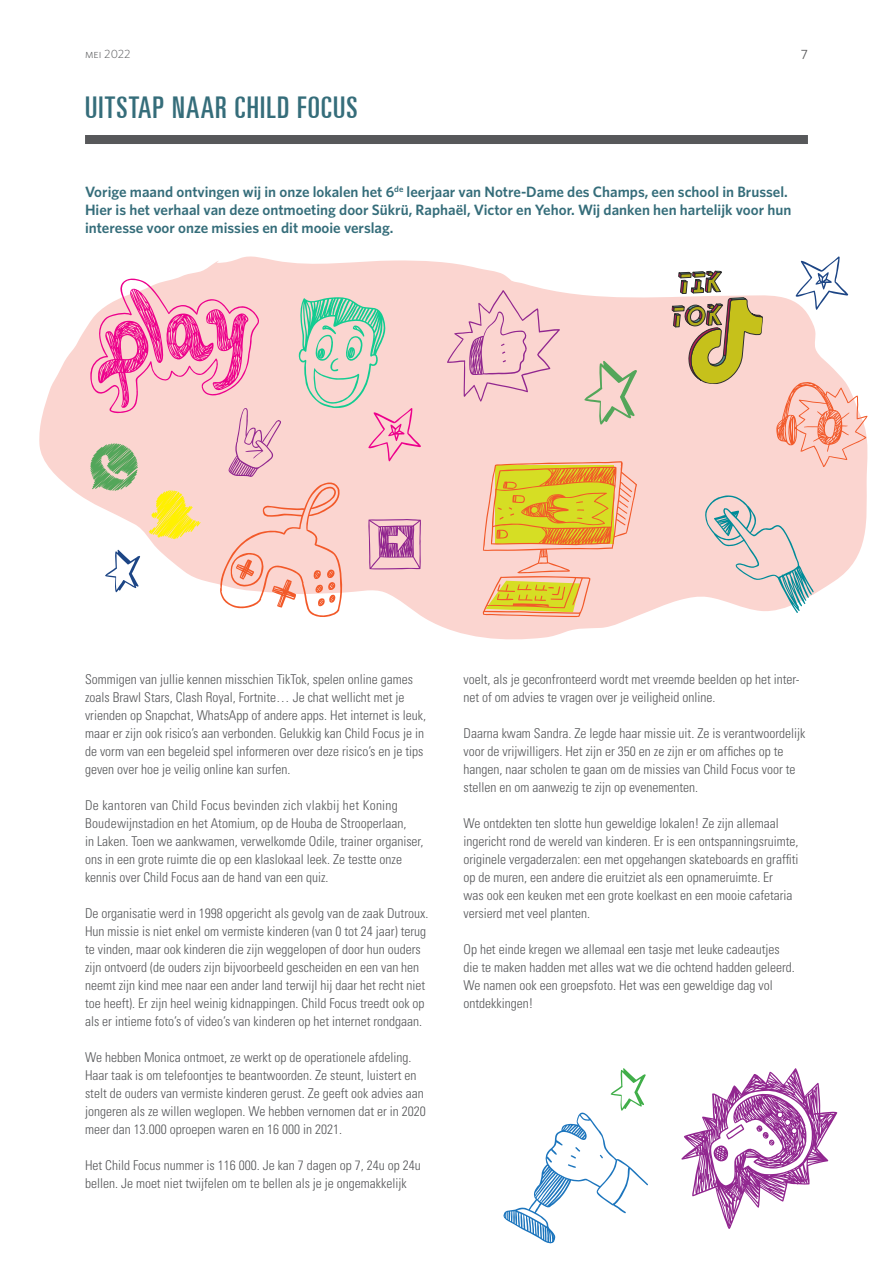
<style>
.page{position:relative;width:893px;height:1263px;background:#fff}
.page>*{position:absolute;margin:0;border:0;box-sizing:border-box;transform-origin:0 0}
.body_Univers_DEF{font:ultra-condensed 30px "Univers LT";letter-spacing:.04em;color:#356d7a}
.body_Univers_DEF-2{font:600 15px/18px "Whitney";color:#356d7a}
.body_Univers_DEF-3{font:300 condensed 13.5px/18px "Univers LT Std";color:#57585a}
.t1{font:13.5px "Whitney";color:#57585a}
.t2{font:300 12px "Whitney";color:#57585a}
</style>
<div class="page">
<div style="left:85px;top:135px;width:723px;height:9px;background:#57585a"></div>
<svg style="left:681px;top:1068px;width:156px;height:161px"></svg>
<svg style="left:503px;top:1068px;width:145px;height:176px"></svg>
<svg style="left:39px;top:256px;width:828px;height:384px;fill:#fbd5d0"></svg>
<svg style="left:671px;top:267px;width:92px;height:117px"></svg>
<svg style="left:483px;top:461px;width:154px;height:156px;background:#ebc171"></svg>
<svg style="left:705px;top:495px;width:109px;height:118px;background:#e1d0cd"></svg>
<svg style="left:447px;top:290px;width:113px;height:112px;background:#f1c5ca"></svg>
<svg style="left:796px;top:256px;width:52px;height:54px"></svg>
<svg style="left:776px;top:382px;width:92px;height:85px;background:#f9c2b6"></svg>
<svg style="left:584px;top:361px;width:53px;height:64px;background:#d9cbb8"></svg>
<svg style="left:90px;top:277px;width:331px;height:341px;background:#f2cbca"></svg>
<p class="t2" style="left:85px;top:46px;width:47px">mei 2022</p>
<p class="t1" style="left:801px;top:45px;width:9px">7</p>
<p class="body_Univers_DEF" style="left:85px;top:90px;width:274px">UITSTAP NAAR CHILD FOCUS</p>
<p class="body_Univers_DEF-2" style="left:85px;top:183px;width:708px">Vorige maand ontvingen wij in onze lokalen het 6<sup>de</sup> leerjaar van Notre-Dame des Champs, een school in Brussel.<br>Hier is het verhaal van deze ontmoeting door Sükrü, Raphaël, Victor en Yehor. Wij danken hen hartelijk voor hun interesse voor onze missies en dit mooie verslag.</p>
<p class="body_Univers_DEF-3" style="left:85px;top:670px;width:343px">Sommigen van jullie kennen misschien TikTok, spelen online games zoals Brawl Stars, Clash Royal, Fortnite… Je chat wellicht met je vrienden op Snapchat, WhatsApp of andere apps. Het internet is leuk, maar er zijn ook risico’s aan verbonden. Gelukkig kan Child Focus je in de vorm van een begeleid spel informeren over deze risico’s en je tips geven over hoe je veilig online kan surfen.</p>
<p class="body_Univers_DEF-3" style="left:85px;top:796px;width:340px">De kantoren van Child Focus bevinden zich vlakbij het Koning Boudewijnstadion en het Atomium, op de Houba de Strooperlaan,<br>in Laken. Toen we aankwamen, verwelkomde Odile, trainer organiser, ons in een grote ruimte die op een klaslokaal leek. Ze testte onze kennis over Child Focus aan de hand van een quiz.</p>
<p class="body_Univers_DEF-3" style="left:85px;top:904px;width:345px">De organisatie werd in 1998 opgericht als gevolg van de zaak Dutroux.<br>Hun missie is niet enkel om vermiste kinderen (van 0 tot 24 jaar) terug te vinden, maar ook kinderen die zijn weggelopen of door hun ouders zijn ontvoerd (de ouders zijn bijvoorbeeld gescheiden en een van hen neemt zijn kind mee naar een ander land terwijl hij daar het recht niet toe heeft). Er zijn heel weinig kidnappingen. Child Focus treedt ook op als er intieme foto’s of video’s van kinderen op het internet rondgaan.</p>
<p class="body_Univers_DEF-3" style="left:85px;top:1048px;width:342px">We hebben Monica ontmoet, ze werkt op de operationele afdeling.<br>Haar taak is om telefoontjes te beantwoorden. Ze steunt, luistert en stelt de ouders van vermiste kinderen gerust. Ze geeft ook advies aan jongeren als ze willen weglopen. We hebben vernomen dat er in 2020 meer dan 13.000 oproepen waren en 16 000 in 2021.</p>
<p class="body_Univers_DEF-3" style="left:85px;top:1156px;width:337px">Het Child Focus nummer is 116 000. Je kan 7 dagen op 7, 24u op 24u bellen. Je moet niet twijfelen om te bellen als je je ongemakkelijk</p>
<p class="body_Univers_DEF-3" style="left:463px;top:670px;width:338px">voelt, als je geconfronteerd wordt met vreemde beelden op het inter&shy;net of om advies te vragen over je veiligheid online.</p>
<p class="body_Univers_DEF-3" style="left:463px;top:724px;width:343px">Daarna kwam Sandra. Ze legde haar missie uit. Ze is verantwoordelijk voor de vrijwilligers. Het zijn er 350 en ze zijn er om affiches op te hangen, naar scholen te gaan om de missies van Child Focus voor te stellen en om aanwezig te zijn op evenementen.</p>
<p class="body_Univers_DEF-3" style="left:463px;top:814px;width:337px">We ontdekten ten slotte hun geweldige lokalen! Ze zijn allemaal ingericht rond de wereld van kinderen. Er is een ontspanningsruimte, originele vergaderzalen: een met opgehangen skateboards en graffiti op de muren, een andere die eruitziet als een opnameruimte. Er<br>was ook een keuken met een grote koelkast en een mooie cafetaria versierd met veel planten.</p>
<p class="body_Univers_DEF-3" style="left:463px;top:940px;width:333px">Op het einde kregen we allemaal een tasje met leuke cadeautjes die te maken hadden met alles wat we die ochtend hadden geleerd.<br>We namen ook een groepsfoto. Het was een geweldige dag vol ontdekkingen!</p>
</div>
